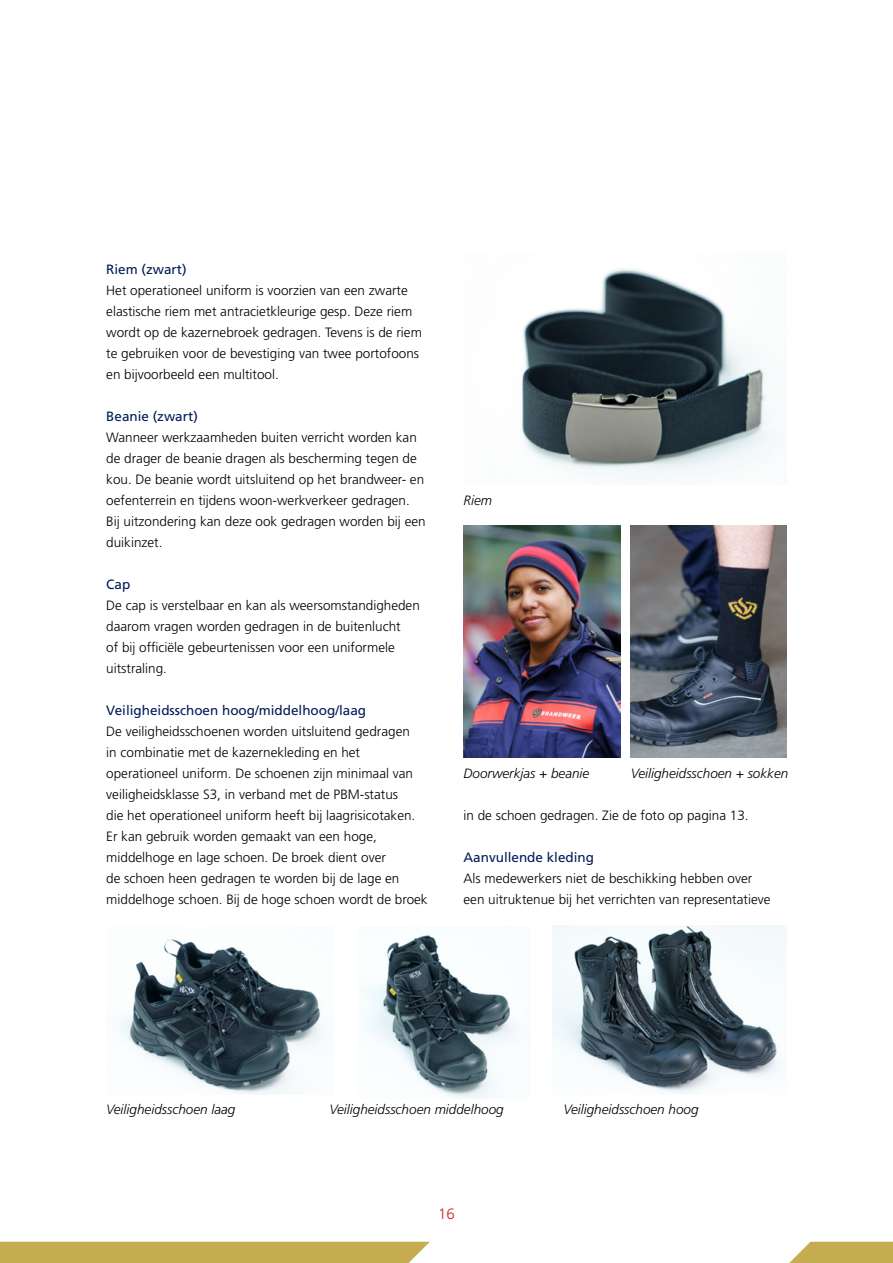
<style>
.page{position:relative;width:893px;height:1263px;background:#fff}
.page>*{position:absolute;margin:0;border:0;box-sizing:border-box;transform-origin:0 0}
.t1{font:300 15px "Frutiger LT Std";color:#cf2027}
.t2{font:300 13.5px/21px "Frutiger LT Std";color:#000}
.t3{font:italic 300 13.5px "Frutiger LT Std";color:#000}
.t4{font:13.5px "Frutiger LT Std";color:#001c58}
</style>
<div class="page">
<svg style="left:789px;top:1242px;width:104px;height:21px;background:#cbb462"></svg>
<div style="left:0;top:1242px;width:430px;height:21px;background:#c6ac51"></div>
<img style="left:463px;top:525px;width:158px;height:232px">
<img style="left:521px;top:269px;width:256px;height:210px">
<img style="left:366px;top:935px;width:154px;height:163px">
<img style="left:553px;top:925px;width:234px;height:168px">
<img style="left:120px;top:939px;width:204px;height:155px">
<img style="left:631px;top:525px;width:156px;height:232px">
<p class="t4" style="left:106px;top:264px;width:82px">Riem (zwart)</p>
<p class="t2" style="left:106px;top:281px;width:317px">Het operationeel uniform is voorzien van een zwarte elastische riem met antracietkleurige gesp. Deze riem wordt op de kazernebroek gedragen. Tevens is de riem te gebruiken voor de bevestiging van twee portofoons en bijvoorbeeld een multitool.</p>
<p class="t4" style="left:106px;top:411px;width:93px">Beanie (zwart)</p>
<p class="t2" style="left:106px;top:428px;width:321px">Wanneer werkzaamheden buiten verricht worden kan de drager de beanie dragen als bescherming tegen de kou. De beanie wordt uitsluitend op het brandweer- en oefenterrein en tijdens woon-werkverkeer gedragen.<br>Bij uitzondering kan deze ook gedragen worden bij een duikinzet.</p>
<p class="t4" style="left:106px;top:579px;width:26px">Cap</p>
<p class="t2" style="left:106px;top:596px;width:315px">De cap is verstelbaar en kan als weersomstandigheden daarom vragen worden gedragen in de buitenlucht<br>of bij officiële gebeurtenissen voor een uniformele uitstraling.</p>
<p class="t4" style="left:106px;top:705px;width:261px">Veiligheidsschoen hoog/middelhoog/laag</p>
<p class="t2" style="left:106px;top:722px;width:323px">De veiligheidsschoenen worden uitsluitend gedragen<br>in combinatie met de kazernekleding en het operationeel uniform. De schoenen zijn minimaal van veiligheidsklasse S3, in verband met de PBM-status<br>die het operationeel uniform heeft bij laagrisicotaken.<br>Er kan gebruik worden gemaakt van een hoge, middelhoge en lage schoen. De broek dient over<br>de schoen heen gedragen te worden bij de lage en middelhoge schoen. Bij de hoge schoen wordt de broek</p>
<p class="t3" style="left:463px;top:495px;width:30px">Riem</p>
<p class="t3" style="left:631px;top:768px;width:159px">Veiligheidsschoen + sokken</p>
<p class="t2" style="left:463px;top:806px;width:287px">in de schoen gedragen. Zie de foto op pagina 13.</p>
<p class="t4" style="left:463px;top:852px;width:132px">Aanvullende kleding</p>
<p class="t2" style="left:463px;top:869px;width:309px">Als medewerkers niet de beschikking hebben over een uitruktenue bij het verrichten van representatieve</p>
<p class="t3" style="left:463px;top:768px;width:127px">Doorwerkjas + beanie</p>
<p class="t3" style="left:106px;top:1104px;width:131px">Veiligheidsschoen laag</p>
<p class="t3" style="left:330px;top:1104px;width:176px">Veiligheidsschoen middelhoog</p>
<p class="t3" style="left:563px;top:1104px;width:137px">Veiligheidsschoen hoog</p>
<p class="t1" style="left:438px;top:1208px;width:18px">16</p>
</div>
